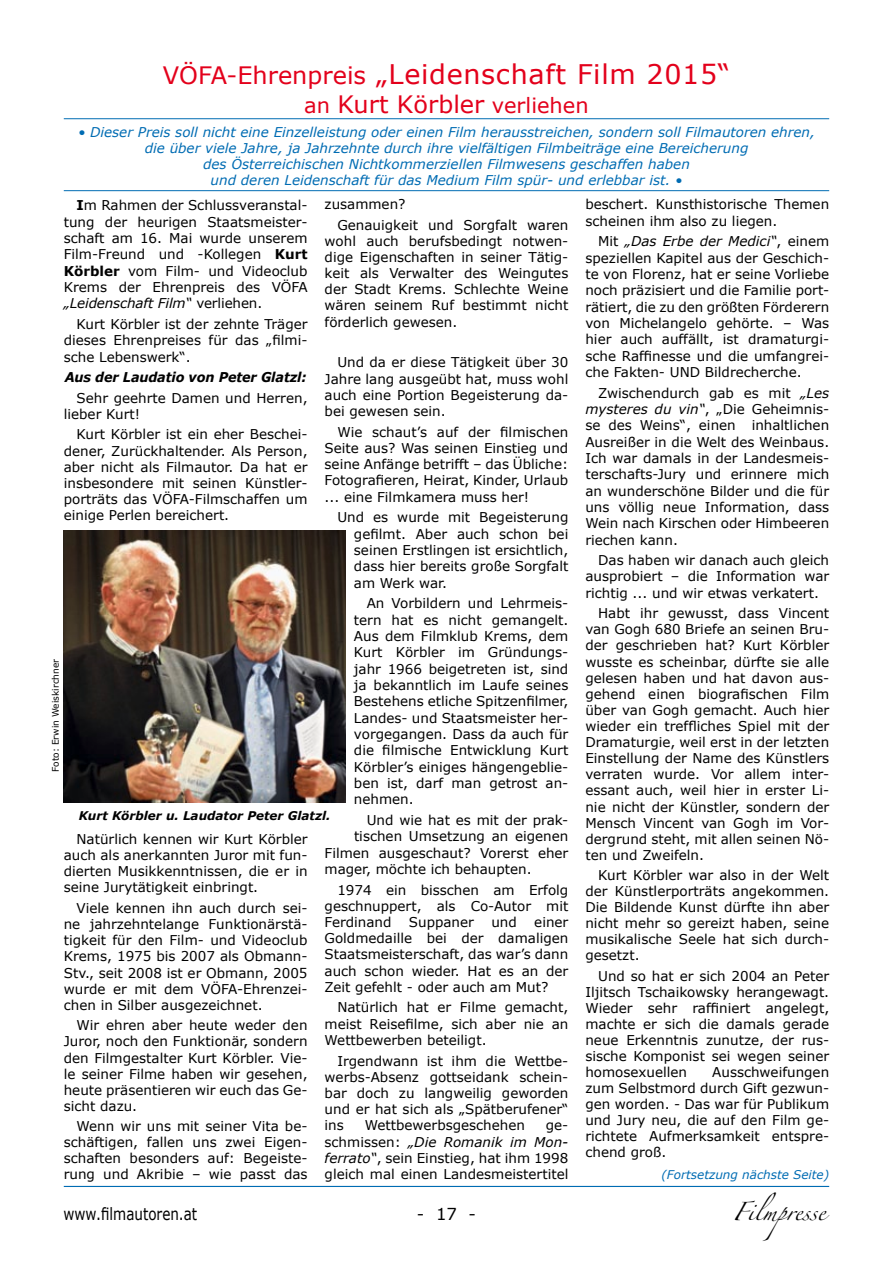
<style>
.page{position:relative;width:893px;height:1263px;background:#fff}
.page>*{position:absolute;margin:0;border:0;box-sizing:border-box;transform-origin:0 0}
.t1{font:27px "Verdana";letter-spacing:.025em;color:#e3001b}
.t2{font:21px "Verdana";color:#e3001b}
.t3{font:16.8px "Verdana";color:#000;scale:.8 1}
.t4{font:16.5px "Zapfino";color:#000}
.t5{font:16.5px "Verdana";color:#000}
.t6{font:13.5px/16.4px "Verdana";color:#000;text-align:justify}
.t7{font:italic 13.5px/16.2px "Verdana";color:#006cb3;text-align:center}
.t8{font:italic 700 13.5px "Verdana";letter-spacing:-.01em;color:#000;scale:.95 1}
.t9{font:italic 700 12px "Verdana";color:#000}
.t10{font:italic 12px "Verdana";color:#006cb3}
.t11{font:9px "Verdana";color:#000}
.s1{font-size:24px}
.s2{font-weight:700}
.s3{font-style:italic}
</style>
<div class="page">
<hr style="left:64px;top:1186px;width:765px;height:1px;background:#006cb3">
<hr style="left:64px;top:118px;width:765px;height:1px;background:#006cb3">
<hr style="left:64px;top:190px;width:765px;height:1px;background:#006cb3">
<img style="left:64px;top:530px;width:281px;height:272px">
<h1 class="t1" style="left:163px;top:56px;width:569px"><span class="s1">VÖFA-Ehrenpreis</span> „Leidenschaft Film 2015“</h1>
<h2 class="t2" style="left:304px;top:91px;width:286px">an <span class="s1">Kurt Körbler</span> verliehen</h2>
<p class="t7" style="left:78px;top:124px;width:738px">• Dieser Preis soll nicht eine Einzelleistung oder einen Film herausstreichen, sondern soll Filmautoren ehren, die über viele Jahre, ja Jahrzehnte durch ihre vielfältigen Filmbeiträge eine Bereicherung<br>des Österreichischen Nichtkommerziellen Filmwesens geschaffen haben<br>und deren Leidenschaft für das Medium Film spür- und erlebbar ist. •</p>
<p class="t6" style="left:64px;top:197px;width:245px;text-indent:13px"><span class="s2">I</span>m Rahmen der Schlussveranstal&shy;tung der heurigen Staatsmeister&shy;schaft am 16. Mai wurde unserem Film-Freund und -Kollegen <span class="s2">Kurt Körbler</span> vom Film- und Videoclub Krems der Ehrenpreis des VÖFA <span class="s3">„Leidenschaft Film“</span> verliehen.</p>
<p class="t6" style="left:64px;top:316px;width:245px;text-indent:13px">Kurt Körbler ist der zehnte Träger dieses Ehrenpreises für das „filmi&shy;sche Lebenswerk“.</p>
<p class="t8" style="left:65px;top:368px;width:256px">Aus der Laudatio von Peter Glatzl:</p>
<p class="t6" style="left:64px;top:389px;width:245px;text-indent:13px">Sehr geehrte Damen und Herren, lieber Kurt!</p>
<p class="t6" style="left:64px;top:426px;width:245px;text-indent:13px">Kurt Körbler ist ein eher Beschei&shy;dener, Zurückhaltender. Als Person, aber nicht als Filmautor. Da hat er insbesondere mit seinen Künstler&shy;porträts das VÖFA-Filmschaffen um einige Perlen bereichert.</p>
<p class="t6" style="left:585px;top:196px;width:245px">beschert. Kunsthistorische Themen scheinen ihm also zu liegen.</p>
<p class="t6" style="left:585px;top:233px;width:245px;text-indent:13px">Mit <span class="s3">„Das Erbe der Medici“</span>, einem speziellen Kapitel aus der Geschich&shy;te von Florenz, hat er seine Vorliebe noch präzisiert und die Familie port&shy;rätiert, die zu den größten Förderern von Michelangelo gehörte. – Was hier auch auffällt, ist dramaturgi&shy;sche Raffinesse und die umfangrei&shy;che Fakten- UND Bildrecherche.</p>
<p class="t6" style="left:585px;top:384px;width:245px;text-indent:13px">Zwischendurch gab es mit <span class="s3">„Les mysteres du vin“</span>, „Die Geheimnis&shy;se des Weins“, einen inhaltlichen Ausreißer in die Welt des Weinbaus.<br>Ich war damals in der Landesmeis&shy;terschafts-Jury und erinnere mich an wunderschöne Bilder und die für uns völlig neue Information, dass Wein nach Kirschen oder Himbeeren riechen kann.</p>
<p class="t6" style="left:585px;top:552px;width:245px;text-indent:13px">Das haben wir danach auch gleich ausprobiert – die Information war richtig ... und wir etwas verkatert.</p>
<p class="t6" style="left:585px;top:605px;width:245px;text-indent:13px">Habt ihr gewusst, dass Vincent van Gogh 680 Briefe an seinen Bru&shy;der geschrieben hat? Kurt Körbler wusste es scheinbar, dürfte sie alle gelesen haben und hat davon aus&shy;gehend einen biografischen Film über van Gogh gemacht. Auch hier wieder ein treffliches Spiel mit der Dramaturgie, weil erst in der letzten Einstellung der Name des Künstlers verraten wurde. Vor allem inter&shy;essant auch, weil hier in erster Li&shy;nie nicht der Künstler, sondern der Mensch Vincent van Gogh im Vor&shy;dergrund steht, mit allen seinen Nö&shy;ten und Zweifeln.</p>
<p class="t6" style="left:585px;top:867px;width:245px;text-indent:13px">Kurt Körbler war also in der Welt der Künstlerporträts angekommen.<br>Die Bildende Kunst dürfte ihn aber nicht mehr so gereizt haben, seine musikalische Seele hat sich durch&shy;gesetzt.</p>
<p class="t6" style="left:585px;top:967px;width:245px;text-indent:13px">Und so hat er sich 2004 an Peter Iljitsch Tschaikowsky herangewagt.<br>Wieder sehr raffiniert angelegt, machte er sich die damals gerade neue Erkenntnis zunutze, der rus&shy;sische Komponist sei wegen seiner homosexuellen</p>
<p class="t6" style="left:337px;top:194px;width:233px;line-height:20.2px;text-indent:-13px">zusammen?<br>Genauigkeit und Sorgfalt waren</p>
<p class="t6" style="left:325px;top:233px;width:245px">wohl auch berufsbedingt notwen&shy;dige Eigenschaften in seiner Tätig&shy;keit als Verwalter des Weingutes der Stadt Krems. Schlechte Weine wären seinem Ruf bestimmt nicht förderlich gewesen.</p>
<p class="t6" style="left:325px;top:354px;width:245px;text-indent:13px">Und da er diese Tätigkeit über 30<br>Jahre lang ausgeübt hat, muss wohl auch eine Portion Begeisterung da&shy;bei gewesen sein.</p>
<p class="t6" style="left:325px;top:423px;width:245px;text-indent:13px">Wie schaut’s auf der filmischen Seite aus? Was seinen Einstieg und seine Anfänge betrifft – das Übliche:<br>Fotografieren, Heirat, Kinder, Urlaub ... eine Filmkamera muss her!</p>
<p class="t6" style="left:354px;top:509px;width:216px;text-indent:-17px">Und es wurde mit Begeisterung gefilmt. Aber auch schon bei seinen Erstlingen ist ersichtlich, dass hier bereits große Sorgfalt am Werk war.</p>
<p class="t6" style="left:354px;top:595px;width:216px;text-indent:13px">An Vorbildern und Lehrmeis&shy;tern hat es nicht gemangelt.<br>Aus dem Filmklub Krems, dem Kurt Körbler im Gründungs&shy;jahr 1966 beigetreten ist, sind ja bekanntlich im Laufe seines Bestehens etliche Spitzenfilmer, Landes- und Staatsmeister her&shy;vorgegangen. Dass da auch für die filmische Entwicklung Kurt Körbler’s einiges hängengeblie&shy;ben ist, darf man getrost an&shy;nehmen.</p>
<p class="t6" style="left:367px;top:812px;width:203px">Und wie hat es mit der prak-</p>
<p class="t6" style="left:354px;top:828px;width:216px">tischen Umsetzung an eigenen</p>
<p class="t6" style="left:325px;top:844px;width:245px">Filmen ausgeschaut? Vorerst eher</p>
<p class="t6" style="left:325px;top:861px;width:209px">mager, möchte ich behaupten.</p>
<p class="t6" style="left:325px;top:881px;width:245px;text-indent:13px">1974 ein bisschen am Erfolg geschnuppert, als Co-Autor mit Ferdinand</p>
<p class="t11" style="left:50px;top:772px;width:114px;rotate:-90deg">Foto: Erwin Weiskirchner</p>
<p class="t9" style="left:79px;top:807px;width:253px">Kurt Körbler u. Laudator Peter Glatzl.</p>
<p class="t6" style="left:64px;top:831px;width:245px;text-indent:13px">Natürlich kennen wir Kurt Körbler auch als anerkannten Juror mit fun&shy;dierten Musikkenntnissen, die er in seine Jurytätigkeit einbringt.</p>
<p class="t6" style="left:64px;top:900px;width:245px;text-indent:13px">Viele kennen ihn auch durch sei&shy;ne jahrzehntelange Funktionärstä&shy;tigkeit für den Film- und Videoclub Krems, 1975 bis 2007 als Obmann-Stv., seit 2008 ist er Obmann, 2005 wurde er mit dem VÖFA-Ehrenzei&shy;chen in Silber ausgezeichnet.</p>
<p class="t6" style="left:64px;top:1017px;width:245px;text-indent:13px">Wir ehren aber heute weder den Juror, noch den Funktionär, sondern den Filmgestalter Kurt Körbler. Vie&shy;le seiner Filme haben wir gesehen, heute präsentieren wir euch das Ge&shy;sicht dazu.</p>
<p class="t6" style="left:64px;top:1118px;width:245px;text-indent:13px">Wenn wir uns mit seiner Vita be&shy;schäftigen, fallen uns zwei Eigen&shy;schaften besonders auf: Begeiste&shy;rung und Akribie – wie passt das</p>
<p class="t6" style="left:409px;top:914px;width:67px">Suppaner</p>
<p class="t6" style="left:491px;top:914px;width:27px">und</p>
<p class="t6" style="left:325px;top:914px;width:245px;text-indent:210px">einer Goldmedaille bei der damaligen Staatsmeisterschaft, das war’s dann auch schon wieder. Hat es an der Zeit gefehlt - oder auch am Mut?</p>
<p class="t6" style="left:325px;top:999px;width:245px;text-indent:13px">Natürlich hat er Filme gemacht, meist Reisefilme, sich aber nie an Wettbewerben beteiligt.</p>
<p class="t6" style="left:325px;top:1052px;width:245px;text-indent:13px">Irgendwann ist ihm die Wettbe&shy;werbs-Absenz gottseidank schein&shy;bar doch zu langweilig geworden und er hat sich als „Spätberufener“ ins</p>
<p class="t6" style="left:585px;top:1064px;width:245px;text-indent:127px">Ausschweifungen zum Selbstmord durch Gift gezwun&shy;gen worden. - Das war für Publikum und Jury neu, die auf den Film ge&shy;richtete Aufmerksamkeit entspre&shy;chend groß.</p>
<p class="t6" style="left:365px;top:1117px;width:162px">Wettbewerbsgeschehen</p>
<p class="t6" style="left:325px;top:1117px;width:245px;text-indent:221px">ge&shy;schmissen: <span class="s3">„Die Romanik im Mon&shy;ferrato“</span>, sein Einstieg, hat ihm 1998 gleich mal einen Landesmeistertitel</p>
<p class="t10" style="left:661px;top:1166px;width:169px">(Fortsetzung nächste Seite)</p>
<p class="t3" style="left:64px;top:1202px;width:169px">www.filmautoren.at</p>
<p class="t5" style="left:417px;top:1203px;width:61px">- 17 -</p>
<p class="t4" style="left:733px;top:1205px;width:95px">Filmpresse</p>
</div>
